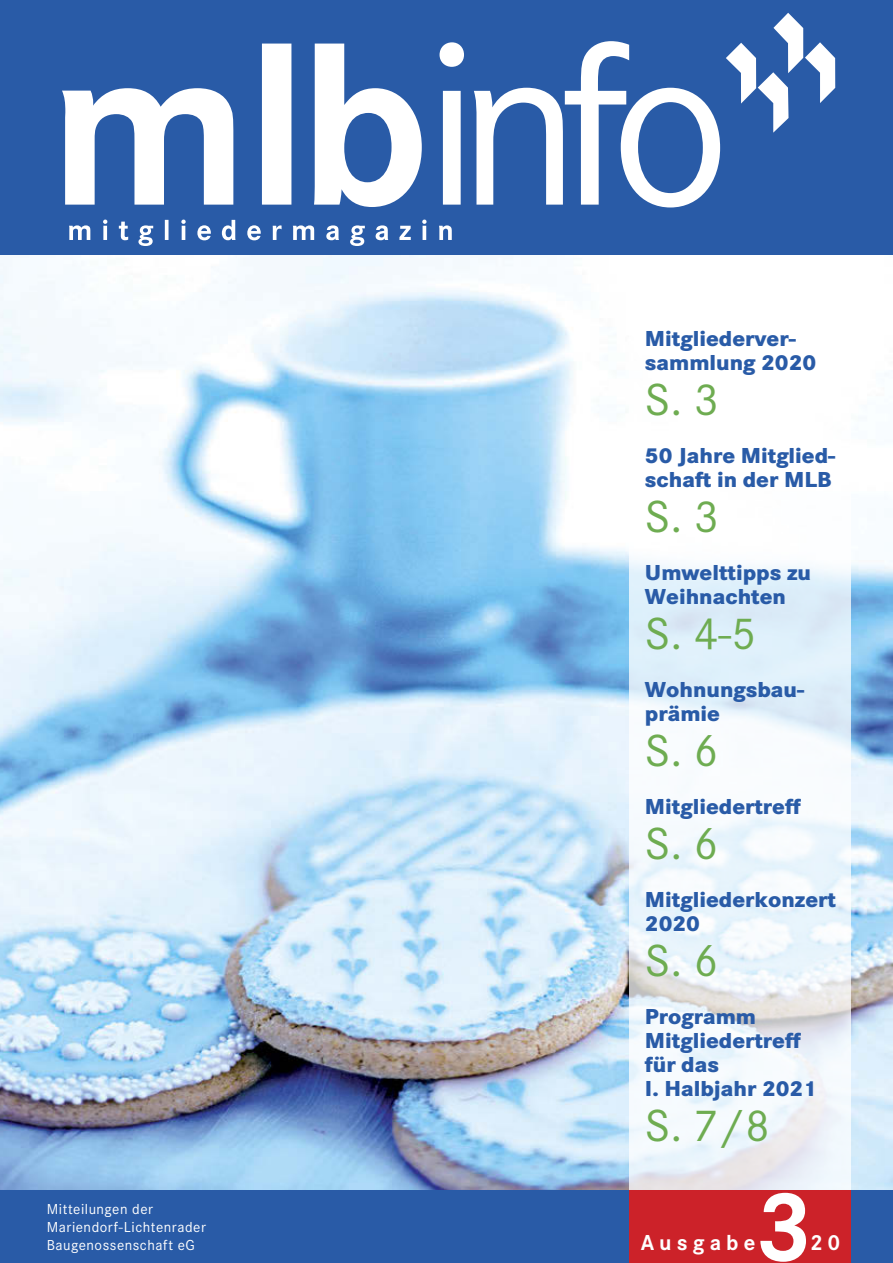
<style>
.page{position:relative;width:893px;height:1263px;background:#fff}
.page>*{position:absolute;margin:0;border:0;box-sizing:border-box;transform-origin:0 0}
.Fließtext_einzug_Sta{font:700 102px "Corporate S";color:#fff}
.Head_reg_31{font:46.5px "Corporate S";color:#6eac51}
.Head_reg_31-2{font:800 22.5px/24px "Corporate S";color:#295ba7}
.Inhaltsverzeichnis_b{font:800 22.5px "Corporate S";color:#295ba7}
.Fließtext_einzug_Sta-2{font:700 22.5px "Corporate S";letter-spacing:.225em;color:#fff}
.Fließtext_einzug_Sta-3{font:15px "Corporate S";letter-spacing:.035em;color:#fff}
</style>
<div class="page">
<img style="left:0;top:254px;width:893px;height:937px">
<svg style="left:629px;top:254px;width:221px;height:937px"></svg>
<div style="left:0;top:1191px;width:893px;height:72px;background:#295ba7"></div>
<div style="left:0;top:0;width:893px;height:254px;background:#295ba7"></div>
<svg style="left:62px;top:41px;width:658px;height:166px"></svg>
<svg style="left:69px;top:220px;width:383px;height:26px"></svg>
<svg style="left:726px;top:13px;width:109px;height:120px"></svg>
<div style="left:629px;top:1191px;width:221px;height:72px;background:#cc2229"></div>
<p class="Head_reg_31-2" style="left:645px;top:327px;width:152px">Mitgliederver-</p>
<p class="Head_reg_31-2" style="left:645px;top:351px;width:173px">sammlung 2020</p>
<p class="Head_reg_31" style="left:645px;top:373px;width:75px">S. 3</p>
<p class="Head_reg_31-2" style="left:645px;top:444px;width:192px">50 Jahre Mitglied&shy;schaft in der MLB</p>
<p class="Head_reg_31" style="left:645px;top:490px;width:75px">S. 3</p>
<p class="Head_reg_31-2" style="left:645px;top:561px;width:168px">Umwelttipps zu</p>
<p class="Head_reg_31-2" style="left:645px;top:585px;width:142px">Weihnachten</p>
<p class="Head_reg_31" style="left:645px;top:607px;width:113px">S. 4-5</p>
<p class="Head_reg_31-2" style="left:645px;top:678px;width:161px">Wohnungsbau&shy;prämie</p>
<p class="Head_reg_31" style="left:645px;top:724px;width:75px">S. 6</p>
<p class="Head_reg_31-2" style="left:645px;top:795px;width:157px">Mitgliedertreff</p>
<p class="Head_reg_31" style="left:645px;top:817px;width:75px">S. 6</p>
<p class="Head_reg_31-2" style="left:645px;top:888px;width:192px">Mitgliederkonzert<br>2020</p>
<p class="Head_reg_31" style="left:645px;top:934px;width:75px">S. 6</p>
<p class="Inhaltsverzeichnis_b" style="left:645px;top:1004px;width:113px">Programm</p>
<p class="Inhaltsverzeichnis_b" style="left:645px;top:1028px;width:157px">Mitgliedertreff</p>
<p class="Inhaltsverzeichnis_b" style="left:645px;top:1052px;width:76px">für das</p>
<p class="Inhaltsverzeichnis_b" style="left:645px;top:1076px;width:174px">I. Halbjahr 2021</p>
<p class="Head_reg_31" style="left:645px;top:1099px;width:126px">S. 7/8</p>
<p class="Fließtext_einzug_Sta" style="left:755px;top:1169px;width:60px">3</p>
<p class="Fließtext_einzug_Sta-3" style="left:47px;top:1200px;width:108px">Mitteilungen der</p>
<p class="Fließtext_einzug_Sta-3" style="left:47px;top:1218px;width:161px">Mariendorf-Lichtenrader</p>
<p class="Fließtext_einzug_Sta-3" style="left:47px;top:1236px;width:150px">Baugenossenschaft eG</p>
<p class="Fließtext_einzug_Sta-2" style="left:641px;top:1229px;width:116px">Ausgabe</p>
<p class="Fließtext_einzug_Sta-2" style="left:810px;top:1229px;width:32px">20</p>
</div>
